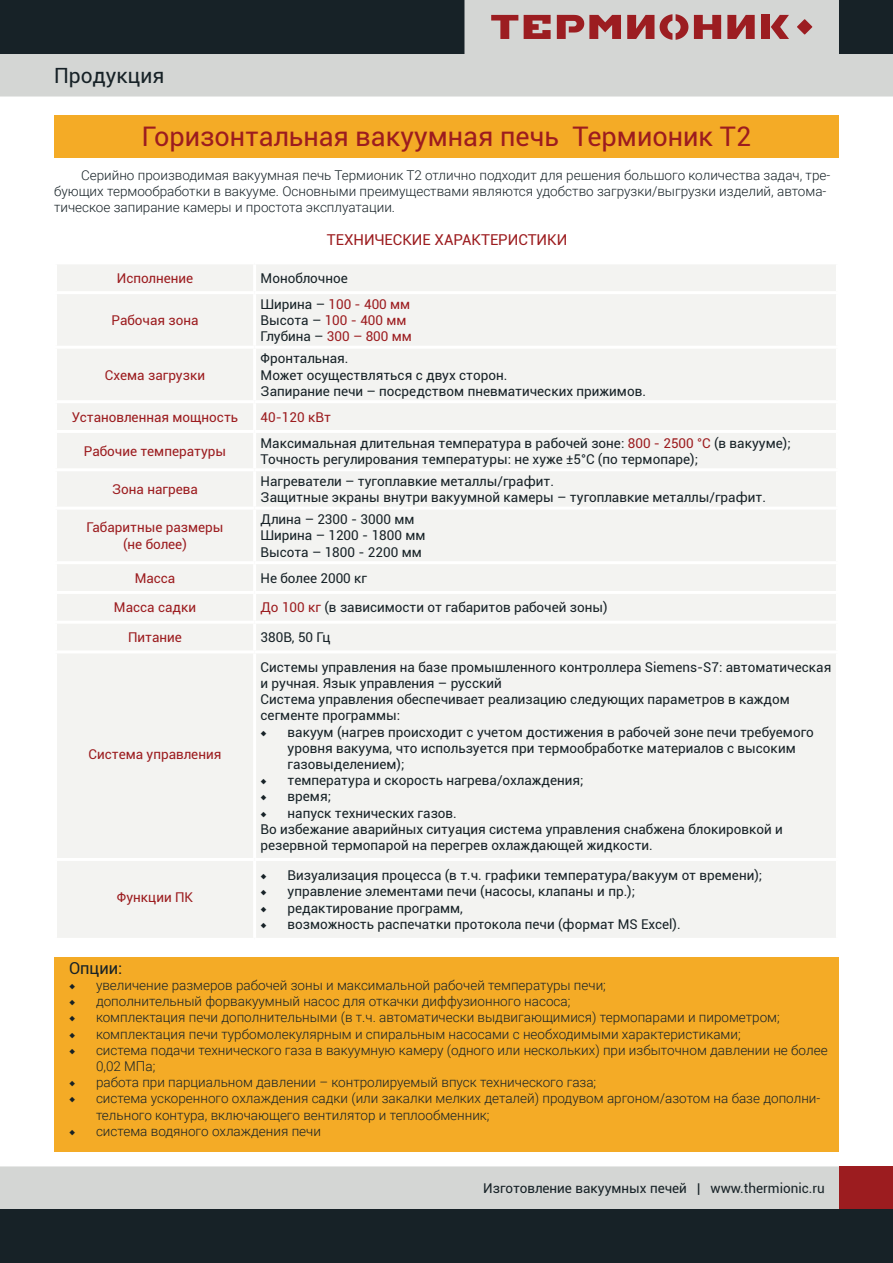
<style>
.page{position:relative;width:893px;height:1263px;background:#fff}
.page>*{position:absolute;margin:0;border:0;box-sizing:border-box;transform-origin:0 0}
.t1{font:27px "Roboto";color:#9c1c1f}
.t2{font:21px "Roboto";color:#172227}
.t3{font:16.5px "Roboto";color:#172227}
.t4{font:15px "Roboto";color:#9c1c1f}
.t5{font:13.5px/16.2px "Roboto";color:#172227}
.t6{font:300 13.5px/16.2px "Roboto";color:#172227}
.t7{font:13.5px/16.2px "Roboto";color:#9c1c1f}
.s1{color:#172227}
.s2{color:#9c1c1f}
.s3{font-family:"Minion Pro"}
.s4{font-family:"Minion Pro";font-weight:400}
</style>
<div class="page">
<div style="left:464px;top:0;width:429px;height:97px;background:#d4d6d4"></div>
<svg style="left:0;top:0;width:464px;height:97px;background:#6a7173"></svg>
<div style="left:0;top:1209px;width:893px;height:54px;background:#172227"></div>
<div style="left:0;top:1166px;width:893px;height:43px;background:#d4d6d4;border:2px solid #d4d6d4"></div>
<svg style="left:491px;top:15px;width:27px;height:24px"></svg>
<svg style="left:524px;top:15px;width:27px;height:24px"></svg>
<svg style="left:557px;top:15px;width:64px;height:24px;background:#af5e60"></svg>
<svg style="left:627px;top:15px;width:27px;height:24px"></svg>
<svg style="left:694px;top:15px;width:27px;height:24px"></svg>
<svg style="left:727px;top:15px;width:28px;height:24px"></svg>
<div style="left:761px;top:15px;width:9px;height:24px;background:#9c1d21"></div>
<svg style="left:771px;top:15px;width:18px;height:24px"></svg>
<svg style="left:797px;top:19px;width:15px;height:15px"></svg>
<svg style="left:660px;top:14px;width:28px;height:26px"></svg>
<div style="left:839px;top:1166px;width:54px;height:43px;background:#9c1c1f"></div>
<div style="left:839px;top:0;width:54px;height:54px;background:#172227"></div>
<div style="left:54px;top:957px;width:785px;height:195px;background:#f4ab26"></div>
<div style="left:57px;top:265px;width:779px;height:673px;background:#f3f3f1"></div>
<hr style="left:253px;top:264px;width:3px;height:27px;background:#fff">
<hr style="left:54px;top:291px;width:201px;height:3px;background:#fff">
<hr style="left:255px;top:291px;width:584px;height:3px;background:#fff">
<hr style="left:253px;top:294px;width:3px;height:52px;background:#fff">
<hr style="left:54px;top:346px;width:201px;height:3px;background:#fff">
<hr style="left:255px;top:346px;width:584px;height:3px;background:#fff">
<hr style="left:253px;top:349px;width:3px;height:51px;background:#fff">
<hr style="left:54px;top:400px;width:201px;height:3px;background:#fff">
<hr style="left:255px;top:400px;width:584px;height:3px;background:#fff">
<hr style="left:253px;top:403px;width:3px;height:27px;background:#fff">
<hr style="left:54px;top:430px;width:201px;height:3px;background:#fff">
<hr style="left:255px;top:430px;width:584px;height:3px;background:#fff">
<hr style="left:253px;top:433px;width:3px;height:35px;background:#fff">
<hr style="left:54px;top:468px;width:201px;height:3px;background:#fff">
<hr style="left:255px;top:468px;width:584px;height:3px;background:#fff">
<hr style="left:253px;top:471px;width:3px;height:36px;background:#fff">
<hr style="left:54px;top:507px;width:201px;height:3px;background:#fff">
<hr style="left:255px;top:507px;width:584px;height:3px;background:#fff">
<hr style="left:253px;top:510px;width:3px;height:51px;background:#fff">
<hr style="left:54px;top:561px;width:201px;height:3px;background:#fff">
<hr style="left:255px;top:561px;width:584px;height:3px;background:#fff">
<hr style="left:253px;top:564px;width:3px;height:27px;background:#fff">
<hr style="left:54px;top:591px;width:201px;height:3px;background:#fff">
<hr style="left:255px;top:591px;width:584px;height:3px;background:#fff">
<hr style="left:253px;top:594px;width:3px;height:27px;background:#fff">
<hr style="left:54px;top:621px;width:201px;height:3px;background:#fff">
<hr style="left:255px;top:621px;width:584px;height:3px;background:#fff">
<hr style="left:253px;top:624px;width:3px;height:26px;background:#fff">
<hr style="left:54px;top:650px;width:201px;height:3px;background:#fff">
<hr style="left:255px;top:650px;width:584px;height:3px;background:#fff">
<hr style="left:253px;top:653px;width:3px;height:205px;background:#fff">
<hr style="left:54px;top:858px;width:201px;height:3px;background:#fff">
<hr style="left:255px;top:858px;width:584px;height:3px;background:#fff">
<hr style="left:253px;top:861px;width:3px;height:77px;background:#fff">
<div style="left:54px;top:115px;width:785px;height:43px;background:#f4ab26"></div>
<h2 class="t2" style="left:54px;top:61px;width:112px">Продукция</h2>
<h1 class="t1" style="left:142px;top:118px;width:611px">Горизонтальная вакуумная печь Термионик Т2</h1>
<p class="t6" style="left:54px;top:166px;width:778px;text-indent:27px">Серийно производимая вакуумная печь Термионик Т2 отлично подходит для решения большого количества задач, тре&shy;бующих термообработки в вакууме. Основными преимуществами являются удобство загрузки/выгрузки изделий, автома&shy;тическое запирание камеры и простота эксплуатации.</p>
<p class="t4" style="left:327px;top:229px;width:242px">ТЕХНИЧЕСКИЕ ХАРАКТЕРИСТИКИ</p>
<p class="t7" style="left:117px;top:269px;width:78px">Исполнение</p>
<p class="t5" style="left:261px;top:269px;width:89px">Моноблочное</p>
<p class="t7" style="left:112px;top:312px;width:89px">Рабочая зона</p>
<p class="t7" style="left:261px;top:295px;width:153px"><span class="s1">Ширина –</span> 100 - 400 мм<br><span class="s1">Высота –</span> 100 - 400 мм<br><span class="s1">Глубина –</span> 300 – 800 мм</p>
<p class="t7" style="left:105px;top:366px;width:102px">Схема загрузки</p>
<p class="t5" style="left:261px;top:350px;width:387px">Фронтальная.<br>Может осуществляться с двух сторон.<br>Запирание печи – посредством пневматических прижимов.</p>
<p class="t7" style="left:72px;top:408px;width:168px">Установленная мощность</p>
<p class="t7" style="left:261px;top:408px;width:72px">40-120 кВт</p>
<p class="t7" style="left:84px;top:442px;width:144px">Рабочие температуры</p>
<p class="t5" style="left:261px;top:434px;width:532px">Максимальная длительная температура в рабочей зоне: <span class="s2">800 - 2500 °С</span> (в вакууме);<br>Точность регулирования температуры: не хуже ±5°С (по термопаре);</p>
<p class="t7" style="left:112px;top:481px;width:87px">Зона нагрева</p>
<p class="t5" style="left:261px;top:472px;width:507px">Нагреватели – тугоплавкие металлы/графит.<br>Защитные экраны внутри вакуумной камеры – тугоплавкие металлы/графит.</p>
<p class="t7" style="left:86px;top:519px;width:139px;text-align:center">Габаритные размеры (не более)</p>
<p class="t5" style="left:261px;top:511px;width:166px">Длина – 2300 - 3000 мм<br>Ширина – 1200 - 1800 мм<br>Высота – 1800 - 2200 мм</p>
<p class="t7" style="left:135px;top:569px;width:42px">Масса</p>
<p class="t5" style="left:261px;top:569px;width:108px">Не более 2000 кг</p>
<p class="t7" style="left:114px;top:599px;width:84px">Масса садки</p>
<p class="t5" style="left:261px;top:599px;width:349px"><span class="s2">До 100 кг</span> (в зависимости от габаритов рабочей зоны)</p>
<p class="t7" style="left:128px;top:629px;width:55px">Питание</p>
<p class="t5" style="left:261px;top:629px;width:72px">380В, 50 Гц</p>
<p class="t7" style="left:89px;top:745px;width:134px">Система управления</p>
<p class="t7" style="left:117px;top:889px;width:78px">Функции ПК</p>
<p class="t5" style="left:261px;top:658px;width:572px">Системы управления на базе промышленного контроллера Siemens-S7: автоматическая и ручная. Язык управления – русский<br>Система управления обеспечивает реализацию следующих параметров в каждом сегменте программы:</p>
<p class="t5" style="left:288px;top:723px;width:528px;text-indent:-27px"><span class="s3">◆</span> вакуум (нагрев происходит с учетом достижения в рабочей зоне печи требуемого уровня вакуума, что используется при термообработке материалов с высоким газовыделением);</p>
<p class="t5" style="left:261px;top:772px;width:325px"><span class="s3">◆</span> температура и скорость нагрева/охлаждения;</p>
<p class="t5" style="left:261px;top:788px;width:72px"><span class="s3">◆</span> время;</p>
<p class="t5" style="left:261px;top:804px;width:524px"><span class="s3">◆</span> напуск технических газов.<br>Во избежание аварийных ситуация система управления снабжена блокировкой и резервной термопарой на перегрев охлаждающей жидкости.</p>
<p class="t5" style="left:261px;top:867px;width:503px"><span class="s3">◆</span> Визуализация процесса (в т.ч. графики температура/вакуум от времени);</p>
<p class="t5" style="left:261px;top:883px;width:376px"><span class="s3">◆</span> управление элементами печи (насосы, клапаны и пр.);</p>
<p class="t5" style="left:261px;top:899px;width:204px"><span class="s3">◆</span> редактирование программ,</p>
<p class="t5" style="left:261px;top:915px;width:422px"><span class="s3">◆</span> возможность распечатки протокола печи (формат MS Excel).</p>
<p class="t3" style="left:69px;top:956px;width:55px">Опции:</p>
<p class="t6" style="left:69px;top:976px;width:538px"><span class="s4">◆</span> увеличение размеров рабочей зоны и максимальной рабочей температуры печи;</p>
<p class="t6" style="left:69px;top:993px;width:503px"><span class="s4">◆</span> дополнительный форвакуумный насос для откачки диффузионного насоса;</p>
<p class="t6" style="left:69px;top:1009px;width:712px"><span class="s4">◆</span> комплектация печи дополнительными (в т.ч. автоматически выдвигающимися) термопарами и пирометром;</p>
<p class="t6" style="left:69px;top:1025px;width:673px"><span class="s4">◆</span> комплектация печи турбомолекулярным и спиральным насосами с необходимыми характеристиками;</p>
<p class="t6" style="left:96px;top:1041px;width:733px;text-indent:-27px"><span class="s4">◆</span> система подачи технического газа в вакуумную камеру (одного или нескольких) при избыточном давлении не более<br>0,02 МПа;</p>
<p class="t6" style="left:69px;top:1074px;width:529px"><span class="s4">◆</span> работа при парциальном давлении – контролируемый впуск технического газа;</p>
<p class="t6" style="left:96px;top:1090px;width:726px;text-indent:-27px"><span class="s4">◆</span> система ускоренного охлаждения садки (или закалки мелких деталей) продувом аргоном/азотом на базе дополни&shy;тельного контура, включающего вентилятор и теплообменник;</p>
<p class="t6" style="left:69px;top:1122px;width:254px"><span class="s4">◆</span> система водяного охлаждения печи</p>
<p class="t5" style="left:483px;top:1179px;width:343px">Изготовление вакуумных печей | www.thermionic.ru</p>
</div>
